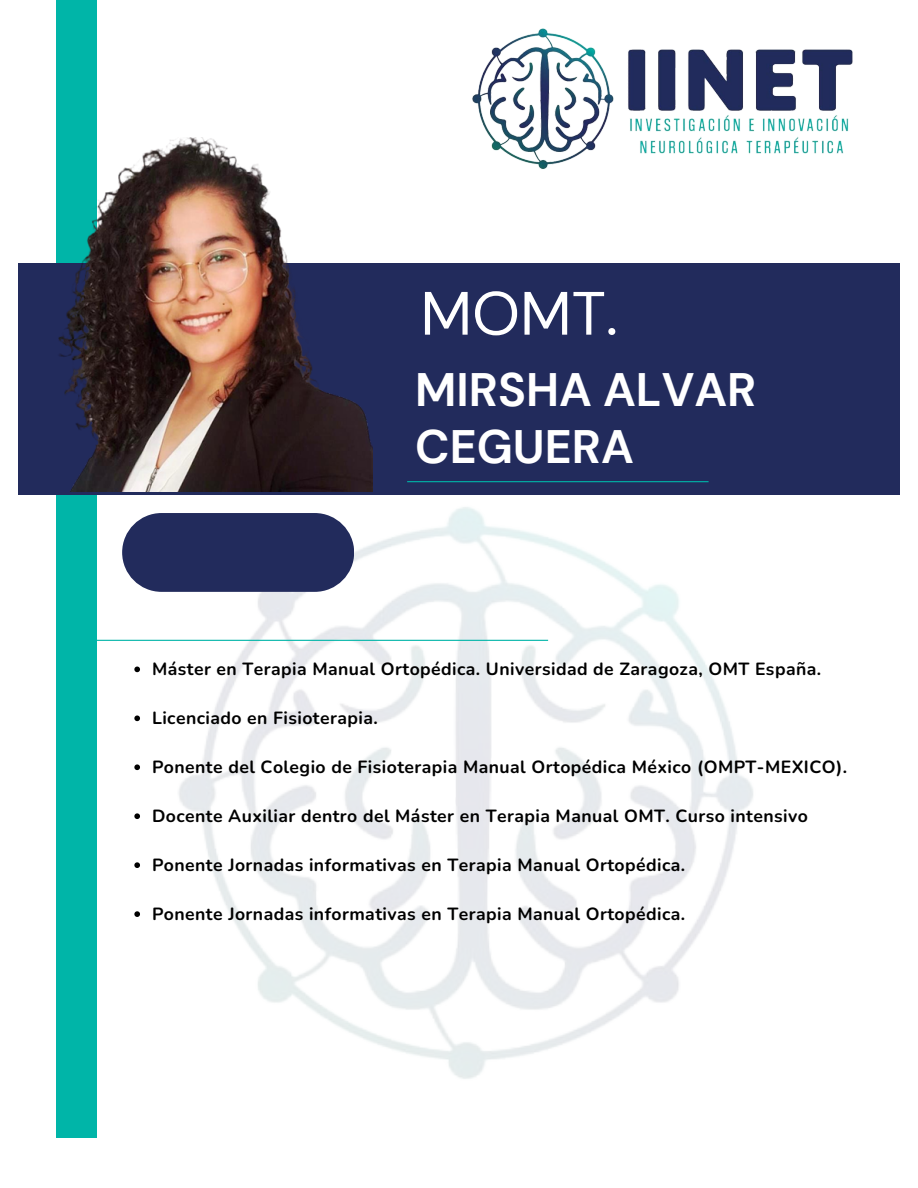
<style>
.page{position:relative;width:918px;height:1188px;background:#fff}
.page>*{position:absolute;margin:0;border:0;box-sizing:border-box;transform-origin:0 0}
.t1{font:61.05px "DM Sans";color:#fff}
.t2{font:700 46.8px/57.3px "DM Sans";color:#fff}
.t3{font:700 17.55px "Nunito";letter-spacing:.025em;color:#000}
</style>
<div class="page">
<img style="left:122px;top:507px;width:631px;height:572px">
<div style="left:56px;top:0;width:41px;height:1138px;background:#00b5a8"></div>
<div style="left:18px;top:264px;width:881px;height:231px;background:#222b5c"></div>
<img style="left:18px;top:138px;width:354px;height:354px">
<hr style="left:407px;top:481px;width:302px;height:1px;background:#00b5a8">
<hr style="left:76px;top:640px;width:472px;height:1px;background:#00b5a8">
<img style="left:472px;top:28px;width:381px;height:141px">
<div style="left:122px;top:513px;width:232px;height:79px;background:#222b5c;border-radius:39px"></div>
<svg style="left:134px;top:667px;width:6px;height:5px"></svg>
<svg style="left:134px;top:715px;width:6px;height:6px"></svg>
<svg style="left:134px;top:764px;width:6px;height:6px"></svg>
<svg style="left:134px;top:813px;width:6px;height:6px"></svg>
<svg style="left:134px;top:862px;width:6px;height:6px"></svg>
<svg style="left:134px;top:911px;width:6px;height:6px"></svg>
<h2 class="t1" style="left:420px;top:274px;width:199px">MOMT.</h2>
<h1 class="t2" style="left:415px;top:361px;width:343px">MIRSHA ALVAR<br>CEGUERA</h1>
<p class="t3" style="left:152px;top:657px;width:671px">Máster en Terapia Manual Ortopédica. Universidad de Zaragoza, OMT España.</p>
<p class="t3" style="left:152px;top:706px;width:227px">Licenciado en Fisioterapia.</p>
<p class="t3" style="left:152px;top:755px;width:697px">Ponente del Colegio de Fisioterapia Manual Ortopédica México (OMPT-MEXICO).</p>
<p class="t3" style="left:152px;top:804px;width:657px">Docente Auxiliar dentro del Máster en Terapia Manual OMT. Curso intensivo</p>
<p class="t3" style="left:152px;top:853px;width:535px">Ponente Jornadas informativas en Terapia Manual Ortopédica.</p>
<p class="t3" style="left:152px;top:902px;width:535px">Ponente Jornadas informativas en Terapia Manual Ortopédica.</p>
</div>
